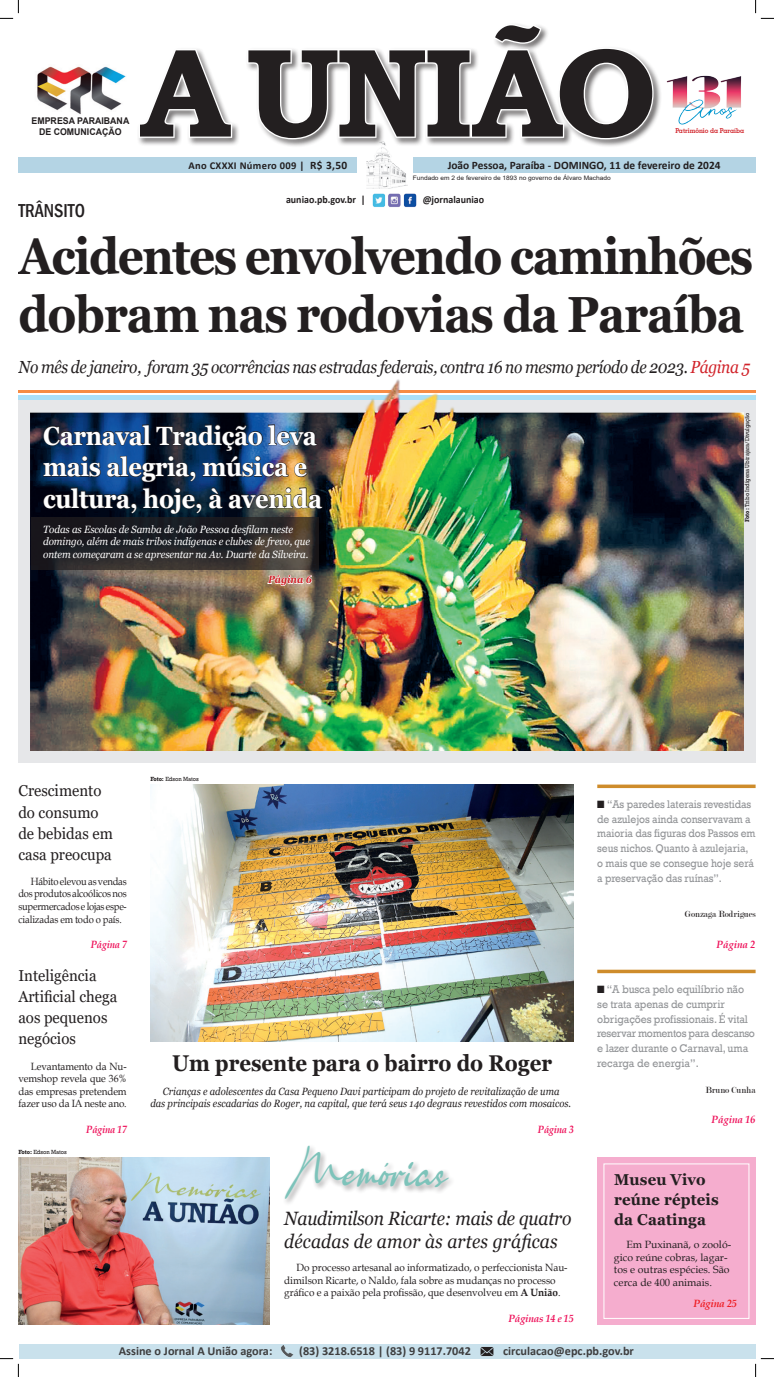
<style>
.page{position:relative;width:774px;height:1377px;background:#fff}
.page>*{position:absolute;margin:0;border:0;box-sizing:border-box;transform-origin:0 0}
.t1{font:700 126.35px "Bookman Old Style";letter-spacing:-.04em;color:#231f20}
.t2{font:69.04px "The Californication";color:#7dc3ba;scale:.68 1}
.t3{font:700 50.75px/57.8px "Georgia";letter-spacing:-.03em;color:#231f20;scale:.9 1}
.t4{font:700 26.25px/31.5px "Georgia";letter-spacing:-.01em;color:#fff;scale:.9 1}
.t5{font:700 22.75px "Georgia";color:#231f20;scale:.9 1}
.t6{font:italic 19.25px/22.8px "Georgia";letter-spacing:-.01em;color:#231f20;scale:.91 1}
.t7{font:500 condensed 19.25px "Franklin Gothic";color:#231f20;scale:.95 1}
.t8{font:italic 17.5px "Georgia";letter-spacing:-.02em;color:#231f20;scale:.89 1}
.t9{font:15.75px/21px "Georgia";color:#231f20;scale:.95 1}
.t10{font:700 15.75px/20.1px "Georgia";letter-spacing:.01em;color:#231f20;scale:.95 1}
.t11{font:700 12.25px "Calibri";color:#3e3e3f}
.t12{font:11.38px/14.9px "Rockwell";letter-spacing:-.01em;color:#939598;scale:.91 1}
.t13{font:11.38px/14.9px "Rockwell";letter-spacing:-.01em;color:#939598;scale:.93 1}
.t14{font:700 11.38px "Calibri";color:#231f20}
.t15{font:italic 10.5px/12.6px "Georgia";color:#231f20;text-align:center;scale:.9 1}
.t16{font:10.5px/12.6px "Book Antiqua";letter-spacing:-.005em;color:#231f20;scale:.95 1}
.t17{font:italic 10.5px/12.6px "Georgia";letter-spacing:-.01em;color:#fff;scale:.94 1}
.t18{font:10.5px/12.6px "Book Antiqua";letter-spacing:-.005em;color:#231f20;text-align:justify;scale:.9 1}
.t19{font:10.5px/12.6px "Book Antiqua";letter-spacing:-.005em;color:#231f20}
.t20{font:10.5px/12.6px "Book Antiqua";letter-spacing:-.005em;color:#231f20;text-align:justify;scale:.94 1}
.t21{font:700 10.5px "Calibri";color:#231f20;scale:.95 1}
.t22{font:italic 700 10.5px "Book Antiqua";letter-spacing:-.01em;color:#ee1059;scale:.95 1}
.t23{font:700 10.5px "Calibri";letter-spacing:.03em;color:#231f20}
.t24{font:italic 700 10.5px "Book Antiqua";letter-spacing:-.01em;color:#ee1059;scale:.9 1}
.t25{font:italic 700 10.5px "Book Antiqua";letter-spacing:-.02em;color:#ee1d23}
.t26{font:italic 700 10.5px "Georgia";color:#d1232a;scale:.9 1}
.t27{font:9.62px "Modern";color:#231f20;scale:.95 1}
.Legenda{font:700 9.28px "Arial";color:#231f20;scale:.95 1}
.Legenda-2{font:700 6.83px "Geometric Slab 703 BT";color:#d1232a;scale:.95 1}
.LEGENDA{font:6.12px "Arial";color:#231f20;scale:1.07 1}
.t28{font:6.12px "Rockwell";letter-spacing:-.01em;color:#231f20;scale:.93 1}
.t29{font:6.12px "Rockwell";letter-spacing:-.01em;color:#231f20;scale:.95 1}
.s1{font-size:11.38px}
.s2{color:#d1232a}
.s3{font-weight:700}
.s4{font-family:"Dixieland Normal";font-size:10.5px;color:#231f20}
</style>
<div class="page">
<div style="left:18px;top:157px;width:737px;height:16px;background:#b4d4e4"></div>
<div style="left:357px;top:156px;width:55px;height:19px;background:#fff"></div>
<img style="left:366px;top:148px;width:41px;height:40px">
<img style="left:18px;top:1157px;width:252px;height:167px">
<div style="left:19px;top:1343px;width:736px;height:15px;background:#c9e1ec"></div>
<svg style="left:281px;top:1345px;width:12px;height:12px"></svg>
<img style="left:474px;top:1343px;width:25px;height:13px">
<img style="left:372px;top:193px;width:45px;height:14px">
<div style="left:280px;top:1140px;width:173px;height:64px;background:#fff;opacity:.75"></div>
<div style="left:133px;top:19px;width:526px;height:126px;background:#fff;opacity:.75"></div>
<svg style="left:137px;top:47px;width:96px;height:92px"></svg>
<svg style="left:246px;top:22px;width:408px;height:119px"></svg>
<img style="left:666px;top:75px;width:76px;height:50px">
<img style="left:37px;top:55px;width:105px;height:61px">
<svg style="left:597px;top:784px;width:158px;height:4px"></svg>
<svg style="left:597px;top:969px;width:158px;height:4px"></svg>
<img style="left:150px;top:784px;width:423px;height:257px">
<div style="left:18px;top:398px;width:737px;height:364px;background:#e6e7e9"></div>
<hr style="left:18px;top:395px;width:737px;height:4px;background:#aae0f9">
<hr style="left:18px;top:390px;width:737px;height:3px;background:#f68c45">
<div style="left:597px;top:1157px;width:158px;height:167px;background:#f5adce"></div>
<div style="left:603px;top:1163px;width:146px;height:155px;border:1px solid #fff"></div>
<img style="left:31px;top:379px;width:712px;height:371px">
<svg style="left:31px;top:517px;width:287px;height:53px;background:#292628"></svg>
<svg style="left:267px;top:573px;width:45px;height:13px"></svg>
<img style="left:43px;top:424px;width:280px;height:90px">
<svg style="left:0;top:0;width:19px;height:19px"></svg>
<svg style="left:0;top:1358px;width:19px;height:18px"></svg>
<svg style="left:755px;top:0;width:18px;height:19px"></svg>
<svg style="left:754px;top:1357px;width:19px;height:19px"></svg>
<p class="Legenda" style="left:32px;top:114px;width:104px">EMPRESA PARAIBANA</p>
<p class="Legenda" style="left:39px;top:125px;width:88px">DE COMUNICAÇÃO</p>
<p class="t7" style="left:18px;top:198px;width:72px">TRÂNSITO</p>
<p class="t1" style="left:140px;top:2px;width:518px">A UNIÃO</p>
<p class="Legenda-2" style="left:675px;top:126px;width:74px">Patrimônio da Paraíba</p>
<p class="t23" style="left:188px;top:158px;width:160px">Ano CXXXI Número 009 | <span class="s1">R$ 3,50</span></p>
<p class="t14" style="left:447px;top:157px;width:274px">João Pessoa, Paraíba - DOMINGO, 11 de fevereiro de 2024</p>
<p class="LEGENDA" style="left:412px;top:173px;width:187px">Fundado em 2 de fevereiro de 1893 no governo de Álvaro Machado</p>
<p class="t21" style="left:286px;top:192px;width:85px">auniao.pb.gov.br |</p>
<p class="t21" style="left:422px;top:192px;width:66px">@jornalauniao</p>
<p class="t3" style="left:18px;top:227px;width:817px">Acidentes envolvendo caminhões dobram nas rodovias da Paraíba</p>
<p class="t8" style="left:18px;top:356px;width:823px">No mês de janeiro, foram 35 ocorrências nas estradas federais, contra 16 no mesmo período de 2023. <span class="s2">Página 5</span></p>
<p class="t4" style="left:43px;top:420px;width:311px">Carnaval Tradição leva mais alegria, música e cultura, hoje, à avenida</p>
<p class="t17" style="left:43px;top:523px;width:285px">Todas as Escolas de Samba de João Pessoa desfilam neste domingo, além de mais tribos indígenas e clubes de frevo, que ontem começaram a se apresentar na Av. Duarte da Silveira.</p>
<p class="t26" style="left:268px;top:572px;width:50px">Página 6</p>
<p class="t28" style="left:743px;top:521px;width:119px;rotate:-90deg"><span class="s3">Foto:</span> Tribo Indígena Ubirajara/Divulgação</p>
<p class="t9" style="left:18px;top:780px;width:89px">Crescimento</p>
<p class="t9" style="left:18px;top:801px;width:86px">do consumo</p>
<p class="t9" style="left:18px;top:822px;width:101px">de bebidas em casa preocupa</p>
<p class="t18" style="left:18px;top:874px;width:122px;text-indent:12px">Hábito elevou as vendas dos produtos alcoólicos nos supermercados e lojas espe&shy;cializadas em todo o país.</p>
<p class="t24" style="left:91px;top:936px;width:41px">Página 7</p>
<p class="t9" style="left:18px;top:965px;width:106px">Inteligência<br>Artificial chega aos pequenos negócios</p>
<p class="t20" style="left:18px;top:1059px;width:117px;text-indent:12px">Levantamento da Nu&shy;vemshop revela que 36% das empresas pretendem fazer uso da IA neste ano.</p>
<p class="t24" style="left:86px;top:1121px;width:47px">Página 17</p>
<p class="t29" style="left:18px;top:1147px;width:52px"><span class="s3">Foto:</span> Edson Matos</p>
<p class="t29" style="left:150px;top:775px;width:52px"><span class="s3">Foto:</span> Edson Matos</p>
<p class="t5" style="left:172px;top:1048px;width:423px">Um presente para o bairro do Roger</p>
<p class="t15" style="left:150px;top:1084px;width:469px">Crianças e adolescentes da Casa Pequeno Davi participam do projeto de revitalização de uma<br>das principais escadarias do Roger, na capital, que terá seus 140 degraus revestidos com mosaicos.</p>
<p class="t24" style="left:537px;top:1121px;width:41px">Página 3</p>
<p class="t2" style="left:284px;top:1131px;width:241px">Memórias</p>
<p class="t6" style="left:284px;top:1206px;width:317px">Naudimilson Ricarte: mais de quatro décadas de amor às artes gráficas</p>
<p class="t16" style="left:284px;top:1260px;width:300px;text-indent:12px">Do processo artesanal ao informatizado, o perfeccionista Nau&shy;dimilson Ricarte, o Naldo, fala sobre as mudanças no processo gráfico e a paixão pela profissão, que desenvolveu em <span class="s3">A União</span>.</p>
<p class="t22" style="left:508px;top:1310px;width:70px">Páginas 14 e 15</p>
<p class="t12" style="left:597px;top:796px;width:175px"><span class="s4">n</span> “As paredes laterais revestidas de azulejos ainda conservavam a maioria das figuras dos Passos em seus nichos. Quanto à azulejaria, o mais que se consegue hoje será a preservação das ruínas”.</p>
<p class="t27" style="left:684px;top:909px;width:76px">Gonzaga Rodrigues</p>
<p class="t22" style="left:716px;top:936px;width:43px">Página 2</p>
<p class="t13" style="left:597px;top:981px;width:171px"><span class="s4">n</span> “A busca pelo equilíbrio não se trata apenas de cumprir obrigações profissionais. É vital reservar momentos para descanso e lazer durante o Carnaval, uma recarga de energia”.</p>
<p class="t27" style="left:705px;top:1084px;width:54px">Bruno Cunha</p>
<p class="t22" style="left:711px;top:1111px;width:48px">Página 16</p>
<p class="t10" style="left:614px;top:1168px;width:98px">Museu Vivo</p>
<p class="t10" style="left:614px;top:1188px;width:112px">reúne répteis da Caatinga</p>
<p class="t19" style="left:614px;top:1237px;width:119px;text-indent:12px">Em Puxinanã, o zooló&shy;gico reúne cobras, lagar&shy;tos e outras espécies. São cerca de 400 animais.</p>
<p class="t25" style="left:693px;top:1296px;width:45px">Página 25</p>
<p class="t11" style="left:119px;top:1341px;width:155px">Assine o Jornal A União agora:</p>
<p class="t11" style="left:299px;top:1341px;width:173px">(83) 3218.6518 | (83) 9 9117.7042</p>
<p class="t11" style="left:503px;top:1341px;width:132px">circulacao@epc.pb.gov.br</p>
</div>
